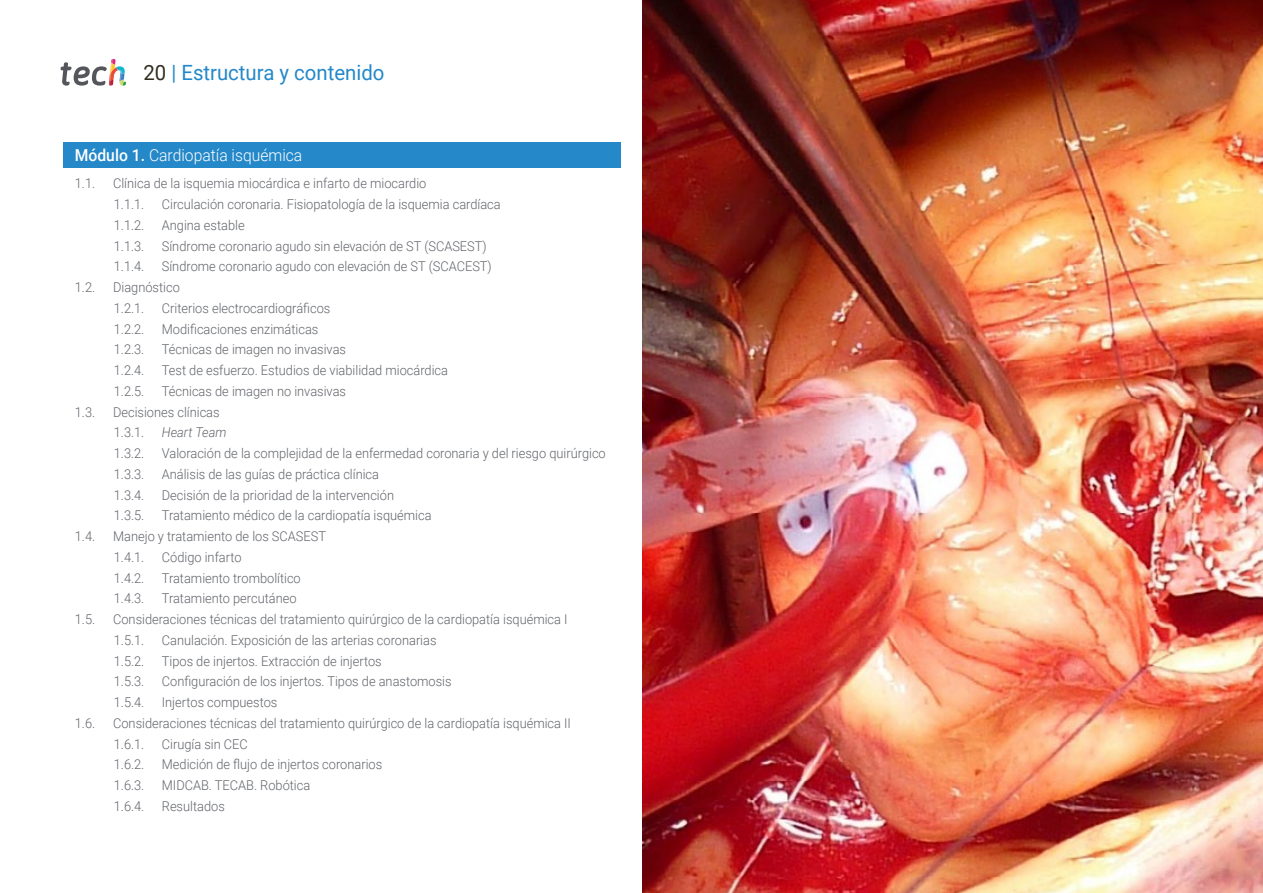
<style>
.page{position:relative;width:1263px;height:893px;background:#fff}
.page>*{position:absolute;margin:0;border:0;box-sizing:border-box;transform-origin:0 0}
.t1{font:21px "Roboto";color:#2488c9}
.t2{font:300 16.5px "Roboto";color:#fff;scale:.95 1}
.t3{font:300 13.5px/20.7px "Roboto";color:#61646a;scale:.95 1}
.t4{font:italic 300 13.5px "Roboto";color:#61646a;scale:.95 1}
.s1{color:#312e20}
.s2{font-weight:500}
</style>
<div class="page">
<div style="left:64px;top:142px;width:557px;height:25px;background:#2488c9"></div>
<svg style="left:61px;top:59px;width:65px;height:27px"></svg>
<img style="left:642px;top:0;width:621px;height:893px">
<h1 class="t1" style="left:144px;top:57px;width:242px"><span class="s1">20</span> | Estructura y contenido</h1>
<p class="t2" style="left:75px;top:144px;width:241px"><span class="s2">Módulo 1.</span> Cardiopatía isquémica</p>
<p class="t3" style="left:75px;top:173px;width:23px">1.1.</p>
<p class="t3" style="left:113px;top:173px;width:331px">Clínica de la isquemia miocárdica e infarto de miocardio<br>1.1.1.</p>
<p class="t3" style="left:162px;top:193px;width:358px">Circulación coronaria. Fisiopatología de la isquemia cardíaca</p>
<p class="t3" style="left:114px;top:214px;width:34px">1.1.2.</p>
<p class="t3" style="left:162px;top:214px;width:89px">Angina estable</p>
<p class="t3" style="left:114px;top:235px;width:34px">1.1.3.</p>
<p class="t3" style="left:162px;top:235px;width:343px">Síndrome coronario agudo sin elevación de ST (SCASEST)</p>
<p class="t3" style="left:114px;top:256px;width:34px">1.1.4.</p>
<p class="t3" style="left:162px;top:256px;width:349px">Síndrome coronario agudo con elevación de ST (SCACEST)</p>
<p class="t3" style="left:75px;top:276px;width:23px">1.2.</p>
<p class="t3" style="left:113px;top:276px;width:72px">Diagnóstico<br>1.2.1.</p>
<p class="t3" style="left:162px;top:297px;width:179px">Criterios electrocardiográficos</p>
<p class="t3" style="left:114px;top:318px;width:34px">1.2.2.</p>
<p class="t3" style="left:162px;top:318px;width:166px">Modificaciones enzimáticas</p>
<p class="t3" style="left:114px;top:339px;width:34px">1.2.3.</p>
<p class="t3" style="left:162px;top:339px;width:195px">Técnicas de imagen no invasivas</p>
<p class="t3" style="left:114px;top:359px;width:34px">1.2.4.</p>
<p class="t3" style="left:162px;top:359px;width:303px">Test de esfuerzo. Estudios de viabilidad miocárdica</p>
<p class="t3" style="left:114px;top:380px;width:34px">1.2.5.</p>
<p class="t3" style="left:162px;top:380px;width:195px">Técnicas de imagen no invasivas</p>
<p class="t3" style="left:75px;top:401px;width:23px">1.3.</p>
<p class="t3" style="left:113px;top:401px;width:114px">Decisiones clínicas<br>1.3.1.</p>
<p class="t4" style="left:162px;top:423px;width:70px">Heart Team</p>
<p class="t3" style="left:114px;top:442px;width:34px">1.3.2.</p>
<p class="t3" style="left:162px;top:442px;width:469px">Valoración de la complejidad de la enfermedad coronaria y del riesgo quirúrgico</p>
<p class="t3" style="left:114px;top:463px;width:34px">1.3.3.</p>
<p class="t3" style="left:162px;top:463px;width:230px">Análisis de las guías de práctica clínica</p>
<p class="t3" style="left:114px;top:484px;width:34px">1.3.4.</p>
<p class="t3" style="left:162px;top:484px;width:246px">Decisión de la prioridad de la intervención</p>
<p class="t3" style="left:114px;top:505px;width:34px">1.3.5.</p>
<p class="t3" style="left:162px;top:505px;width:285px">Tratamiento médico de la cardiopatía isquémica</p>
<p class="t3" style="left:75px;top:525px;width:23px">1.4.</p>
<p class="t3" style="left:113px;top:525px;width:226px">Manejo y tratamiento de los SCASEST<br>1.4.1.</p>
<p class="t3" style="left:162px;top:546px;width:85px">Código infarto</p>
<p class="t3" style="left:114px;top:567px;width:34px">1.4.2.</p>
<p class="t3" style="left:162px;top:567px;width:148px">Tratamiento trombolítico</p>
<p class="t3" style="left:114px;top:588px;width:34px">1.4.3.</p>
<p class="t3" style="left:162px;top:588px;width:143px">Tratamiento percutáneo</p>
<p class="t3" style="left:75px;top:608px;width:23px">1.5.</p>
<p class="t3" style="left:113px;top:608px;width:480px">Consideraciones técnicas del tratamiento quirúrgico de la cardiopatía isquémica I<br>1.5.1.</p>
<p class="t3" style="left:162px;top:629px;width:291px">Canulación. Exposición de las arterias coronarias</p>
<p class="t3" style="left:114px;top:650px;width:34px">1.5.2.</p>
<p class="t3" style="left:162px;top:650px;width:233px">Tipos de injertos. Extracción de injertos</p>
<p class="t3" style="left:114px;top:671px;width:34px">1.5.3.</p>
<p class="t3" style="left:162px;top:671px;width:306px">Configuración de los injertos. Tipos de anastomosis</p>
<p class="t3" style="left:114px;top:691px;width:34px">1.5.4.</p>
<p class="t3" style="left:162px;top:691px;width:123px">Injertos compuestos</p>
<p class="t3" style="left:75px;top:712px;width:23px">1.6.</p>
<p class="t3" style="left:113px;top:712px;width:483px">Consideraciones técnicas del tratamiento quirúrgico de la cardiopatía isquémica II<br>1.6.1.</p>
<p class="t3" style="left:162px;top:733px;width:92px">Cirugía sin CEC</p>
<p class="t3" style="left:114px;top:754px;width:34px">1.6.2.</p>
<p class="t3" style="left:162px;top:754px;width:233px">Medición de flujo de injertos coronarios</p>
<p class="t3" style="left:114px;top:774px;width:34px">1.6.3.</p>
<p class="t3" style="left:162px;top:774px;width:158px">MIDCAB. TECAB. Robótica</p>
<p class="t3" style="left:114px;top:795px;width:34px">1.6.4.</p>
<p class="t3" style="left:162px;top:795px;width:68px">Resultados</p>
</div>
